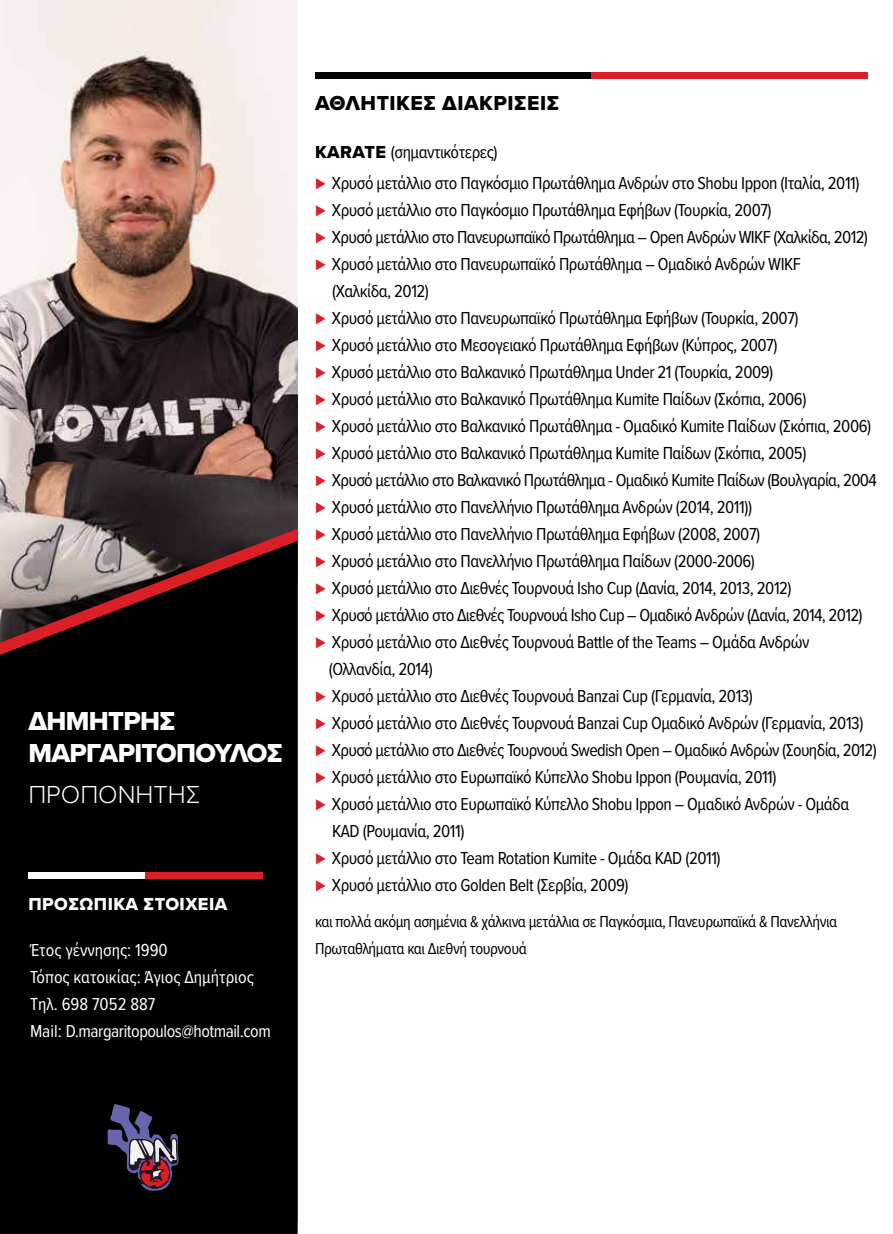
<style>
.page{position:relative;width:893px;height:1234px;background:#fff}
.page>*{position:absolute;margin:0;border:0;box-sizing:border-box;transform-origin:0 0}
.t1{font:27px/32.4px "Proxima Nova Extrabld";letter-spacing:-.025em;color:#fff}
.t2{font:300 25.5px "Proxima Nova";color:#fff}
.t3{font:21px "Proxima Nova Extrabld";letter-spacing:.025em;color:#000}
.t4{font:18px/30.6px "Proxima Nova Cond";letter-spacing:-.025em;color:#000}
.t5{font:18px/27px "Proxima Nova Cond";color:#fff}
.t6{font:18px "Proxima Nova Extrabld";letter-spacing:.025em;color:#fff}
.t7{font:16.5px/27px "Proxima Nova Cond";letter-spacing:-.025em;color:#000}
.s1{font-family:"Proxima Nova Extrabld"}
.s2{color:#db1f26}
</style>
<div class="page">
<img style="left:0;top:0;width:298px;height:528px">
<div style="left:315px;top:72px;width:276px;height:6px;background:#000"></div>
<div style="left:591px;top:72px;width:276px;height:6px;background:#db1f26"></div>
<svg style="left:0;top:541px;width:298px;height:692px;background:#0d0808"></svg>
<div style="left:28px;top:871px;width:118px;height:7px;background:#fff"></div>
<div style="left:145px;top:871px;width:117px;height:7px;background:#db1f26"></div>
<svg style="left:108px;top:1103px;width:71px;height:87px;background:#413447"></svg>
<h1 class="t1" style="left:28px;top:704px;width:256px">ΔΗΜΗΤΡΗΣ<br>ΜΑΡΓΑΡΙΤΟΠΟΥΛΟΣ</h1>
<h2 class="t2" style="left:28px;top:775px;width:173px">ΠΡΟΠΟΝΗΤΗΣ</h2>
<p class="t6" style="left:28px;top:890px;width:200px">ΠΡΟΣΩΠΙΚΑ ΣΤΟΙΧΕΙΑ</p>
<p class="t5" style="left:30px;top:935px;width:242px">Έτος γέννησης: 1990<br>Τόπος κατοικίας: Άγιος Δημήτριος<br>Τηλ. 698 7052 887<br>Mail: D.margaritopoulos@hotmail.com</p>
<p class="t3" style="left:315px;top:87px;width:246px">ΑΘΛΗΤΙΚΕΣ ΔΙΑΚΡΙΣΕΙΣ</p>
<p class="t4" style="left:315px;top:136px;width:546px"><span class="s1">KARATE</span> (σημαντικότερες)<br><span class="s2">⊲</span> Χρυσό μετάλλιο στο Παγκόσμιο Πρωτάθλημα Ανδρών στο Shobu Ippon (Ιταλία, 2011)</p>
<p class="t4" style="left:315px;top:193px;width:458px"><span class="s2">⊲</span> Χρυσό μετάλλιο στο Παγκόσμιο Πρωτάθλημα Εφήβων (Τουρκία, 2007)</p>
<p class="t4" style="left:315px;top:220px;width:554px"><span class="s2">⊲</span> Χρυσό μετάλλιο στο Πανευρωπαϊκό Πρωτάθλημα – Open Ανδρών WIKF (Χαλκίδα, 2012)</p>
<p class="t4" style="left:315px;top:247px;width:487px"><span class="s2">⊲</span> Χρυσό μετάλλιο στο Πανευρωπαϊκό Πρωτάθλημα – Ομαδικό Ανδρών WIKF</p>
<p class="t4" style="left:332px;top:274px;width:98px">(Χαλκίδα, 2012)</p>
<p class="t4" style="left:315px;top:301px;width:485px"><span class="s2">⊲</span> Χρυσό μετάλλιο στο Πανευρωπαϊκό Πρωτάθλημα Εφήβων (Τουρκία, 2007)</p>
<p class="t4" style="left:315px;top:328px;width:464px"><span class="s2">⊲</span> Χρυσό μετάλλιο στο Μεσογειακό Πρωτάθλημα Εφήβων (Κύπρος, 2007)</p>
<p class="t4" style="left:315px;top:355px;width:460px"><span class="s2">⊲</span> Χρυσό μετάλλιο στο Βαλκανικό Πρωτάθλημα Under 21 (Τουρκία, 2009)</p>
<p class="t4" style="left:315px;top:382px;width:493px"><span class="s2">⊲</span> Χρυσό μετάλλιο στο Βαλκανικό Πρωτάθλημα Kumite Παίδων (Σκόπια, 2006)</p>
<p class="t4" style="left:315px;top:409px;width:558px"><span class="s2">⊲</span> Χρυσό μετάλλιο στο Βαλκανικό Πρωτάθλημα - Ομαδικό Kumite Παίδων (Σκόπια, 2006)</p>
<p class="t4" style="left:315px;top:436px;width:493px"><span class="s2">⊲</span> Χρυσό μετάλλιο στο Βαλκανικό Πρωτάθλημα Kumite Παίδων (Σκόπια, 2005)</p>
<p class="t4" style="left:315px;top:463px;width:563px"><span class="s2">⊲</span> Χρυσό μετάλλιο στο Βαλκανικό Πρωτάθλημα - Ομαδικό Kumite Παίδων (Βουλγαρία, 2004</p>
<p class="t4" style="left:315px;top:490px;width:439px"><span class="s2">⊲</span> Χρυσό μετάλλιο στο Πανελλήνιο Πρωτάθλημα Ανδρών (2014, 2011))</p>
<p class="t4" style="left:315px;top:517px;width:447px"><span class="s2">⊲</span> Χρυσό μετάλλιο στο Πανελλήνιο Πρωτάθλημα Εφήβων (2008, 2007)</p>
<p class="t4" style="left:315px;top:544px;width:442px"><span class="s2">⊲</span> Χρυσό μετάλλιο στο Πανελλήνιο Πρωτάθλημα Παίδων (2000-2006)</p>
<p class="t4" style="left:315px;top:571px;width:478px"><span class="s2">⊲</span> Χρυσό μετάλλιο στο Διεθνές Τουρνουά Isho Cup (Δανία, 2014, 2013, 2012)</p>
<p class="t4" style="left:315px;top:598px;width:549px"><span class="s2">⊲</span> Χρυσό μετάλλιο στο Διεθνές Τουρνουά Isho Cup – Ομαδικό Ανδρών (Δανία, 2014, 2012)</p>
<p class="t4" style="left:315px;top:625px;width:496px"><span class="s2">⊲</span> Χρυσό μετάλλιο στο Διεθνές Τουρνουά Battle of the Teams – Ομάδα Ανδρών</p>
<p class="t4" style="left:329px;top:652px;width:106px">(Ολλανδία, 2014)</p>
<p class="t4" style="left:315px;top:679px;width:440px"><span class="s2">⊲</span> Χρυσό μετάλλιο στο Διεθνές Τουρνουά Banzai Cup (Γερμανία, 2013)</p>
<p class="t4" style="left:315px;top:706px;width:550px"><span class="s2">⊲</span> Χρυσό μετάλλιο στο Διεθνές Τουρνουά Banzai Cup Ομαδικό Ανδρών (Γερμανία, 2013)</p>
<p class="t4" style="left:315px;top:733px;width:563px"><span class="s2">⊲</span> Χρυσό μετάλλιο στο Διεθνές Τουρνουά Swedish Open – Ομαδικό Ανδρών (Σουηδία, 2012)</p>
<p class="t4" style="left:315px;top:760px;width:463px"><span class="s2">⊲</span> Χρυσό μετάλλιο στο Ευρωπαϊκό Κύπελλο Shobu Ippon (Ρουμανία, 2011)</p>
<p class="t4" style="left:315px;top:787px;width:536px"><span class="s2">⊲</span> Χρυσό μετάλλιο στο Ευρωπαϊκό Κύπελλο Shobu Ippon – Ομαδικό Ανδρών - Ομάδα</p>
<p class="t4" style="left:332px;top:814px;width:134px">KAD (Ρουμανία, 2011)</p>
<p class="t4" style="left:315px;top:841px;width:407px"><span class="s2">⊲</span> Χρυσό μετάλλιο στο Team Rotation Kumite - Ομάδα KAD (2011)</p>
<p class="t4" style="left:315px;top:868px;width:315px"><span class="s2">⊲</span> Χρυσό μετάλλιο στο Golden Belt (Σερβία, 2009)</p>
<p class="t7" style="left:315px;top:907px;width:524px">και πολλά ακόμη ασημένια &amp; χάλκινα μετάλλια σε Παγκόσμια, Πανευρωπαϊκά &amp; Πανελλήνια<br>Πρωταθλήματα και Διεθνή τουρνουά</p>
</div>
